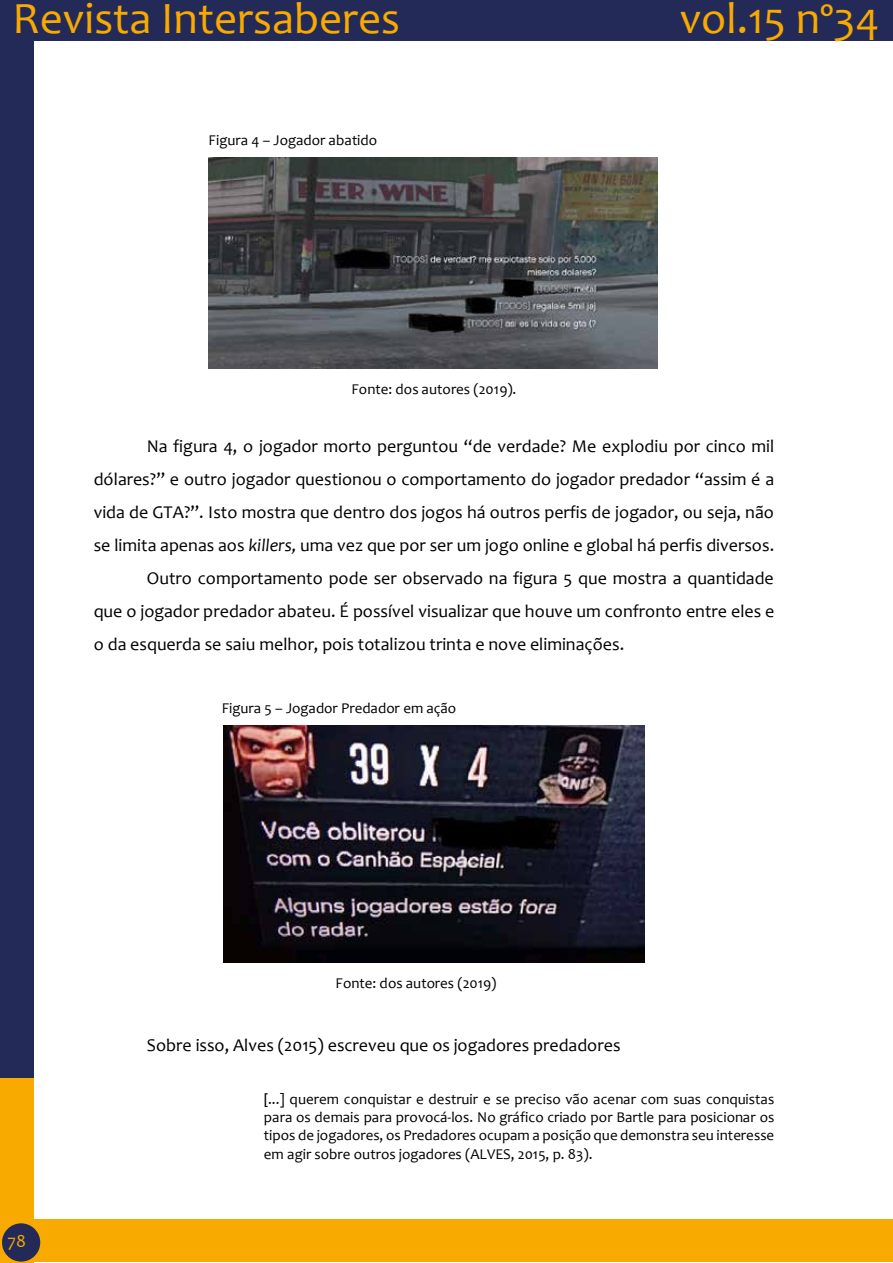
<style>
.page{position:relative;width:893px;height:1263px;background:#fff}
.page>*{position:absolute;margin:0;border:0;box-sizing:border-box;transform-origin:0 0}
.t1{font:45px "Candara";color:#f8aa00}
.t2{font:18px "Candara";color:#000}
.t3{font:18px "Candara";color:#f8aa00}
.t4{font:15px/18.3px "Candara";color:#000;text-align:justify}
.s1{font-style:italic}
.s2{font-family:"Arial"}
</style>
<div class="page">
<div style="left:0;top:0;width:33px;height:1081px;background:#232a57"></div>
<div style="left:0;top:0;width:893px;height:41px;background:#232a57"></div>
<div style="left:0;top:1078px;width:33px;height:185px;background:#f8aa00"></div>
<div style="left:21px;top:1219px;width:872px;height:43px;background:#f8aa00"></div>
<div style="left:2px;top:1223px;width:38px;height:38px;background:#232a57;border-radius:50%"></div>
<img style="left:209px;top:158px;width:449px;height:210px">
<img style="left:223px;top:726px;width:422px;height:236px">
<h1 class="t1" style="left:13px;top:-9px;width:389px">Revista Intersaberes</h1>
<h1 class="t1" style="left:680px;top:-9px;width:201px">vol.15 nº34</h1>
<p class="t4" style="left:209px;top:130px;width:170px">Figura 4 – Jogador abatido</p>
<p class="t4" style="left:351px;top:380px;width:166px">Fonte: dos autores (2019).</p>
<p class="t2" style="left:147px;top:434px;width:629px">Na figura 4, o jogador morto perguntou “de verdade? Me explodiu por cinco mil</p>
<p class="t2" style="left:94px;top:467px;width:682px">dólares?” e outro jogador questionou o comportamento do jogador predador “assim é a</p>
<p class="t2" style="left:94px;top:500px;width:682px">vida de GTA?”. Isto mostra que dentro dos jogos há outros perfis de jogador, ou seja, não</p>
<p class="t2" style="left:94px;top:533px;width:682px">se limita apenas aos <span class="s1">killers,</span> uma vez que por ser um jogo online e global há perfis diversos.</p>
<p class="t2" style="left:147px;top:566px;width:628px">Outro comportamento pode ser observado na figura 5 que mostra a quantidade</p>
<p class="t2" style="left:94px;top:599px;width:682px">que o jogador predador abateu. É possível visualizar que houve um confronto entre eles e</p>
<p class="t2" style="left:94px;top:632px;width:532px">o da esquerda se saiu melhor, pois totalizou trinta e nove eliminações.</p>
<p class="t4" style="left:222px;top:698px;width:236px">Figura 5 – Jogador Predador em ação</p>
<p class="t4" style="left:336px;top:973px;width:162px">Fonte: dos autores (2019)</p>
<p class="t3" style="left:8px;top:1229px;width:20px">78</p>
<p class="t2" style="left:147px;top:1034px;width:475px">Sobre isso, Alves (2015) escreveu que os jogadores predadores</p>
<p class="t4" style="left:264px;top:1090px;width:512px"><span class="s2">[</span>...] querem conquistar e destruir e se preciso vão acenar com suas conquistas para os demais para provocá-los. No gráfico criado por Bartle para posicionar os tipos de jogadores, os Predadores ocupam a posição que demonstra seu interesse em agir sobre outros jogadores (ALVES, 2015, p. 83).</p>
</div>
